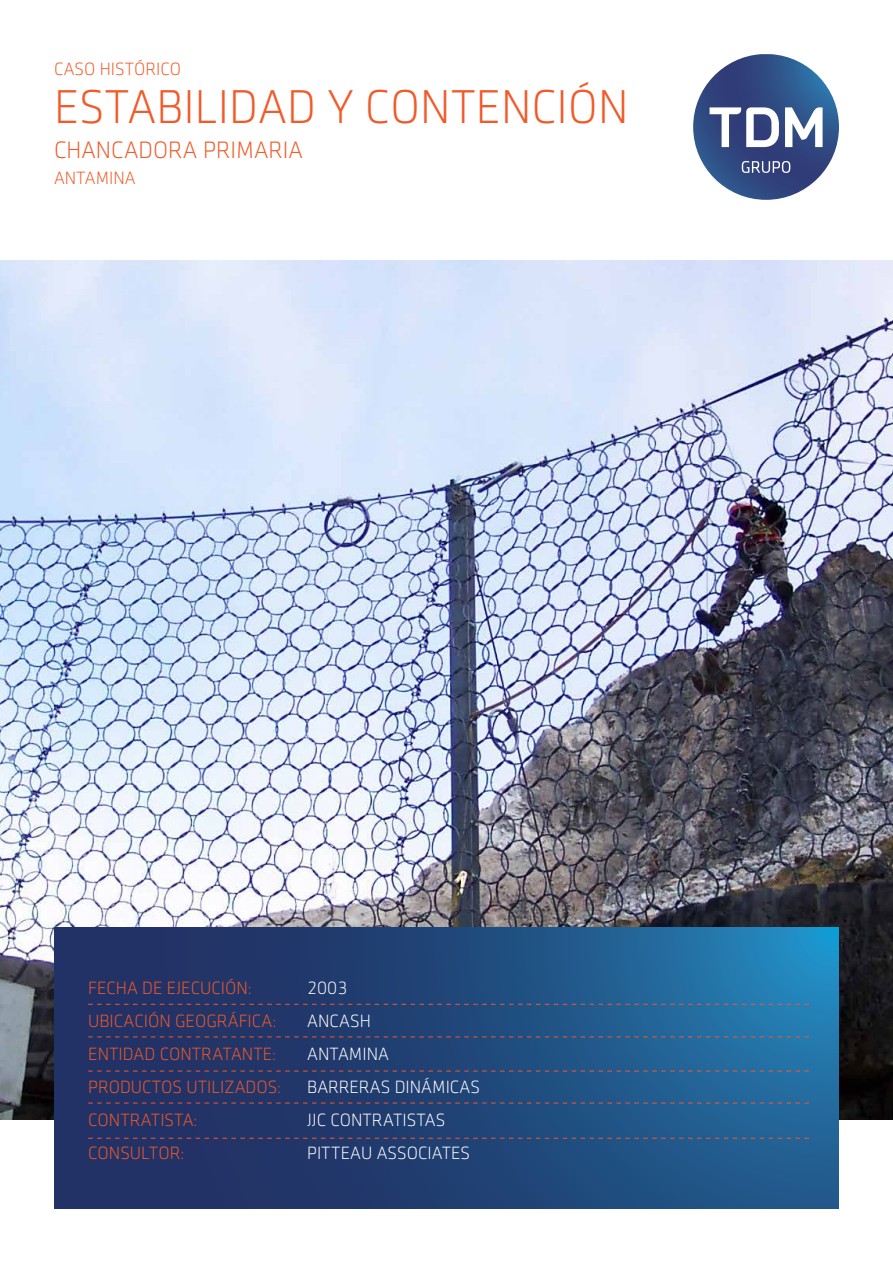
<style>
.page{position:relative;width:893px;height:1263px;background:#fff}
.page>*{position:absolute;margin:0;border:0;box-sizing:border-box;transform-origin:0 0}
.t1{font:300 48px "Sentico Sans DT";color:#f15a29}
.t2{font:300 24px "Sentico Sans DT";color:#f15a29}
.t3{font:300 18px/33px "Sentico Sans DT";color:#f15a29}
.t4{font:300 18px/33px "Sentico Sans DT";color:#fff}
</style>
<div class="page">
<img style="left:0;top:261px;width:893px;height:859px">
<svg style="left:54px;top:927px;width:785px;height:282px;background:#22497c"></svg>
<svg style="left:693px;top:54px;width:146px;height:146px;background:#334f86"></svg>
<svg style="left:710px;top:107px;width:69px;height:40px"></svg>
<svg style="left:785px;top:107px;width:38px;height:40px"></svg>
<svg style="left:742px;top:161px;width:48px;height:12px"></svg>
<svg style="left:88px;top:1004px;width:721px;height:1px"></svg>
<svg style="left:88px;top:1036px;width:721px;height:1px"></svg>
<svg style="left:88px;top:1071px;width:721px;height:1px"></svg>
<svg style="left:88px;top:1103px;width:721px;height:1px"></svg>
<svg style="left:88px;top:1138px;width:721px;height:1px"></svg>
<p class="t3" style="left:54px;top:52px;width:129px">CASO HISTÓRICO</p>
<h1 class="t1" style="left:54px;top:81px;width:576px">ESTABILIDAD Y CONTENCIÓN</h1>
<h2 class="t2" style="left:54px;top:137px;width:250px">CHANCADORA PRIMARIA</h2>
<p class="t3" style="left:54px;top:162px;width:83px">ANTAMINA</p>
<p class="t3" style="left:88px;top:972px;width:194px">FECHA DE EJECUCIÓN:<br>UBICACIÓN GEOGRÁFICA:<br>ENTIDAD CONTRATANTE:<br>PRODUCTOS UTILIZADOS:<br>CONTRATISTA:<br>CONSULTOR:</p>
<p class="t4" style="left:307px;top:972px;width:174px">2003<br>ANCASH<br>ANTAMINA<br>BARRERAS DINÁMICAS<br>JJC CONTRATISTAS<br>PITTEAU ASSOCIATES</p>
</div>
